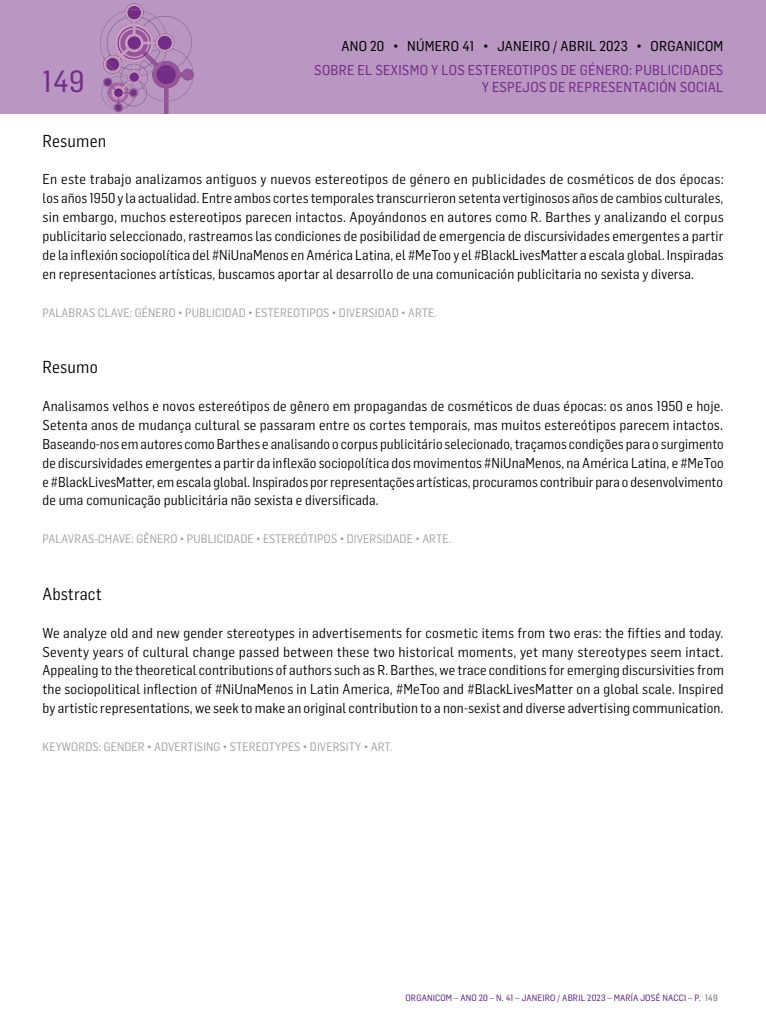
<style>
.page{position:relative;width:766px;height:1021px;background:#fff}
.page>*{position:absolute;margin:0;border:0;box-sizing:border-box;transform-origin:0 0}
.t1{font:30px "Flama Semicondensed Basic";color:#732d87}
.t2{font:17px "Flama Semicondensed";letter-spacing:.01em;color:#000}
.t3{font:14px/18.9px "Flama Semicondensed";letter-spacing:.01em;color:#000;text-align:justify}
.t4{font:14px/16.8px "Flama Semicondensed Basic";letter-spacing:.02em;color:#732d87;text-align:right}
.t5{font:14px "Flama Semicondensed Basic";letter-spacing:.02em;color:#000}
.t6{font:12px "Flama Semicondensed";letter-spacing:.01em;color:#9d9d9c}
.t7{font:9px "Flama Semicondensed Basic";letter-spacing:.02em;color:#5f2882}
.s1{color:#9d9d9c}
</style>
<div class="page">
<div style="left:0;top:0;width:765px;height:113px;background:#ba96c3"></div>
<svg style="left:100px;top:3px;width:93px;height:110px"></svg>
<div style="left:158px;top:36px;width:14px;height:14px;background:#732d87;border-radius:50%"></div>
<div style="left:104px;top:79px;width:7px;height:7px;background:#732d87;border-radius:3px"></div>
<div style="left:128px;top:36px;width:13px;height:13px;background:#732d87;border-radius:50%"></div>
<div style="left:115px;top:89px;width:7px;height:7px;background:#732d87;border-radius:3px"></div>
<div style="left:129px;top:72px;width:10px;height:10px;background:#732d87;border-radius:5px"></div>
<h1 class="t1" style="left:43px;top:62px;width:44px">149</h1>
<p class="t5" style="left:341px;top:37px;width:383px">ANO 20 • NÚMERO 41 • JANEIRO / ABRIL 2023 • ORGANICOM</p>
<p class="t4" style="left:314px;top:61px;width:410px">SOBRE EL SEXISMO Y LOS ESTEREOTIPOS DE GÉNERO: PUBLICIDADES<br>Y ESPEJOS DE REPRESENTACIÓN SOCIAL</p>
<p class="t2" style="left:43px;top:130px;width:65px">Resumen</p>
<p class="t3" style="left:43px;top:169px;width:682px">En este trabajo analizamos antiguos y nuevos estereotipos de género en publicidades de cosméticos de dos épocas: los años 1950 y la actualidad. Entre ambos cortes temporales transcurrieron setenta vertiginosos años de cambios culturales, sin embargo, muchos estereotipos parecen intactos. Apoyándonos en autores como R. Barthes y analizando el corpus publicitario seleccionado, rastreamos las condiciones de posibilidad de emergencia de discursividades emergentes a partir de la inflexión sociopolítica del #NiUnaMenos en América Latina, el #MeToo y el #BlackLivesMatter a escala global. Inspiradas en representaciones artísticas, buscamos aportar al desarrollo de una comunicación publicitaria no sexista y diversa.</p>
<p class="t6" style="left:43px;top:304px;width:396px">PALABRAS CLAVE: GÉNERO • PUBLICIDAD • ESTEREOTIPOS • DIVERSIDAD • ARTE.</p>
<p class="t2" style="left:43px;top:356px;width:57px">Resumo</p>
<p class="t3" style="left:43px;top:396px;width:682px">Analisamos velhos e novos estereótipos de gênero em propagandas de cosméticos de duas épocas: os anos 1950 e hoje.<br>Setenta anos de mudança cultural se passaram entre os cortes temporais, mas muitos estereótipos parecem intactos.<br>Baseando-nos em autores como Barthes e analisando o corpus publicitário selecionado, traçamos condições para o surgimento de discursividades emergentes a partir da inflexão sociopolítica dos movimentos #NiUnaMenos, na América Latina, e #MeToo e #BlackLivesMatter, em escala global. Inspirados por representações artísticas, procuramos contribuir para o desenvolvimento de uma comunicação publicitária não sexista e diversificada.</p>
<p class="t6" style="left:43px;top:531px;width:410px">PALAVRAS-CHAVE: GÊNERO • PUBLICIDADE • ESTEREÓTIPOS • DIVERSIDADE • ARTE.</p>
<p class="t2" style="left:43px;top:583px;width:61px">Abstract</p>
<p class="t3" style="left:43px;top:622px;width:682px">We analyze old and new gender stereotypes in advertisements for cosmetic items from two eras: the fifties and today.<br>Seventy years of cultural change passed between these two historical moments, yet many stereotypes seem intact.<br>Appealing to the theoretical contributions of authors such as R. Barthes, we trace conditions for emerging discursivities from the sociopolitical inflection of #NiUnaMenos in Latin America, #MeToo and #BlackLivesMatter on a global scale. Inspired by artistic representations, we seek to make an original contribution to a non-sexist and diverse advertising communication.</p>
<p class="t6" style="left:43px;top:739px;width:351px">KEYWORDS: GENDER • ADVERTISING • STEREOTYPES • DIVERSITY • ART.</p>
<p class="t7" style="left:405px;top:992px;width:267px">ORGANICOM – ANO 20 – N. 41 – JANEIRO / ABRIL 2023 – MARÍA JOSÉ NACCI</p>
<p class="t7" style="left:688px;top:992px;width:31px">– P. <span class="s1">149</span></p>
</div>
